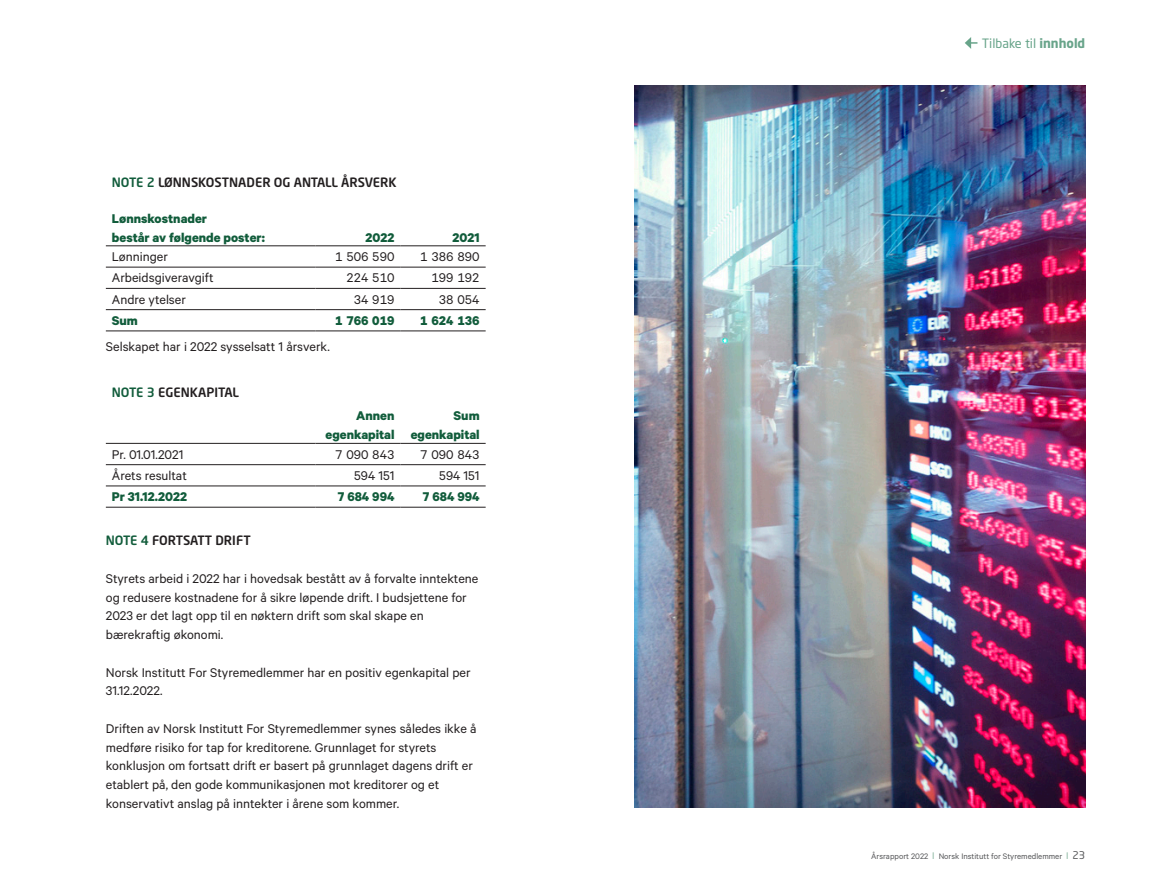
<style>
.page{position:relative;width:1149px;height:893px;background:#fff}
.page>*{position:absolute;margin:0;border:0;box-sizing:border-box;transform-origin:0 0}
.Brødtekst_bruk{font:14.25px/18.8px "Calibre";color:#231f20}
.Brødtekst_bruk-2{font:700 14.25px/18.8px "Calibre";color:#115c3b}
.Brødtekst_bruk-3{font:500 12.75px "Neo Sans Std";color:#231f20}
.t1{font:12.75px "Neo Sans Std";color:#68a48a}
.t2{font:9px "Calibre";color:#57585a}
.s1{color:#115c3b}
.s2{font-weight:700}
.s3{font-family:"Neo Sans Std";color:#85b39d}
.s4{font-family:"Neo Sans Std";font-size:10.5px}
</style>
<div class="page">
<hr style="left:106px;top:246px;width:209px;height:1px;background:#231f20">
<hr style="left:315px;top:246px;width:85px;height:1px;background:#231f20">
<hr style="left:400px;top:246px;width:85px;height:1px;background:#231f20">
<hr style="left:106px;top:267px;width:209px;height:1px;background:#231f20">
<hr style="left:315px;top:267px;width:85px;height:1px;background:#231f20">
<hr style="left:400px;top:267px;width:85px;height:1px;background:#231f20">
<hr style="left:106px;top:288px;width:209px;height:1px;background:#231f20">
<hr style="left:315px;top:288px;width:85px;height:1px;background:#231f20">
<hr style="left:400px;top:288px;width:85px;height:1px;background:#231f20">
<hr style="left:106px;top:309px;width:209px;height:1px;background:#231f20">
<hr style="left:315px;top:309px;width:85px;height:1px;background:#231f20">
<hr style="left:400px;top:309px;width:85px;height:1px;background:#231f20">
<hr style="left:106px;top:331px;width:209px;height:1px;background:#231f20">
<hr style="left:315px;top:331px;width:85px;height:1px;background:#231f20">
<hr style="left:400px;top:331px;width:85px;height:1px;background:#231f20">
<hr style="left:106px;top:443px;width:209px;height:1px;background:#231f20">
<hr style="left:315px;top:443px;width:85px;height:1px;background:#231f20">
<hr style="left:400px;top:443px;width:85px;height:1px;background:#231f20">
<hr style="left:106px;top:464px;width:209px;height:1px;background:#231f20">
<hr style="left:315px;top:464px;width:85px;height:1px;background:#231f20">
<hr style="left:400px;top:464px;width:85px;height:1px;background:#231f20">
<hr style="left:106px;top:486px;width:209px;height:1px;background:#231f20">
<hr style="left:315px;top:486px;width:85px;height:1px;background:#231f20">
<hr style="left:106px;top:507px;width:209px;height:1px;background:#231f20">
<hr style="left:315px;top:507px;width:85px;height:1px;background:#231f20">
<hr style="left:400px;top:486px;width:85px;height:1px;background:#231f20">
<hr style="left:400px;top:507px;width:85px;height:1px;background:#231f20">
<img style="left:634px;top:85px;width:450px;height:723px">
<svg style="left:965px;top:37px;width:12px;height:12px"></svg>
<p class="Brødtekst_bruk-3" style="left:112px;top:174px;width:286px"><span class="s1">NOTE 2</span> LØNNSKOSTNADER OG ANTALL ÅRSVERK</p>
<p class="Brødtekst_bruk-2" style="left:112px;top:209px;width:155px">Lønnskostnader<br>består av følgende poster:</p>
<p class="Brødtekst_bruk-2" style="left:365px;top:227px;width:30px">2022</p>
<p class="Brødtekst_bruk-2" style="left:452px;top:227px;width:29px">2021</p>
<p class="Brødtekst_bruk" style="left:112px;top:247px;width:58px">Lønninger</p>
<p class="Brødtekst_bruk" style="left:335px;top:247px;width:61px">1 506 590</p>
<p class="Brødtekst_bruk" style="left:420px;top:247px;width:61px">1 386 890</p>
<p class="Brødtekst_bruk" style="left:112px;top:268px;width:103px">Arbeidsgiveravgift</p>
<p class="Brødtekst_bruk" style="left:346px;top:268px;width:50px">224 510</p>
<p class="Brødtekst_bruk" style="left:431px;top:268px;width:50px">199 192</p>
<p class="Brødtekst_bruk" style="left:112px;top:289px;width:76px">Andre ytelser</p>
<p class="Brødtekst_bruk" style="left:353px;top:289px;width:42px">34 919</p>
<p class="Brødtekst_bruk" style="left:439px;top:289px;width:42px">38 054</p>
<p class="Brødtekst_bruk-2" style="left:112px;top:311px;width:28px">Sum</p>
<p class="Brødtekst_bruk-2" style="left:335px;top:311px;width:61px">1 766 019</p>
<p class="Brødtekst_bruk-2" style="left:420px;top:311px;width:61px">1 624 136</p>
<p class="Brødtekst_bruk" style="left:106px;top:336px;width:225px">Selskapet har i 2022 sysselsatt 1 årsverk.</p>
<p class="Brødtekst_bruk-3" style="left:112px;top:384px;width:129px"><span class="s1">NOTE 3</span> EGENKAPITAL</p>
<p class="Brødtekst_bruk-2" style="left:356px;top:406px;width:40px">Annen</p>
<p class="Brødtekst_bruk-2" style="left:325px;top:425px;width:70px">egenkapital</p>
<p class="Brødtekst_bruk-2" style="left:410px;top:406px;width:70px;text-align:right">Sum egenkapital</p>
<p class="Brødtekst_bruk" style="left:112px;top:444px;width:73px">Pr. 01.01.2021</p>
<p class="Brødtekst_bruk" style="left:335px;top:444px;width:61px">7 090 843</p>
<p class="Brødtekst_bruk" style="left:420px;top:444px;width:61px">7 090 843</p>
<p class="Brødtekst_bruk" style="left:112px;top:466px;width:76px">Årets resultat</p>
<p class="Brødtekst_bruk" style="left:354px;top:466px;width:42px">594 151</p>
<p class="Brødtekst_bruk" style="left:439px;top:466px;width:42px">594 151</p>
<p class="Brødtekst_bruk-2" style="left:112px;top:487px;width:77px">Pr 31.12.2022</p>
<p class="Brødtekst_bruk-2" style="left:338px;top:487px;width:58px">7 684 994</p>
<p class="Brødtekst_bruk-2" style="left:423px;top:487px;width:58px">7 684 994</p>
<p class="Brødtekst_bruk-3" style="left:106px;top:533px;width:146px"><span class="s1">NOTE 4</span> FORTSATT DRIFT</p>
<p class="Brødtekst_bruk" style="left:106px;top:569px;width:374px">Styrets arbeid i 2022 har i hovedsak bestått av å forvalte inntektene og redusere kostnadene for å sikre løpende drift. I budsjettene for 2023 er det lagt opp til en nøktern drift som skal skape en bærekraftig økonomi.</p>
<p class="Brødtekst_bruk" style="left:106px;top:662px;width:366px">Norsk Institutt For Styremedlemmer har en positiv egenkapital per<br>31.12.2022.</p>
<p class="Brødtekst_bruk" style="left:106px;top:719px;width:372px">Driften av Norsk Institutt For Styremedlemmer synes således ikke å medføre risiko for tap for kreditorene. Grunnlaget for styrets konklusjon om fortsatt drift er basert på grunnlaget dagens drift er etablert på, den gode kommunikasjonen mot kreditorer og et konservativt anslag på inntekter i årene som kommer.</p>
<p class="t1" style="left:981px;top:36px;width:105px">Tilbake til <span class="s2">innhold</span></p>
<p class="t2" style="left:870px;top:850px;width:215px">Årsrapport 2022 <span class="s3">I</span> Norsk Institutt for Styremedlemmer <span class="s3">I</span> <span class="s4">23</span></p>
</div>
